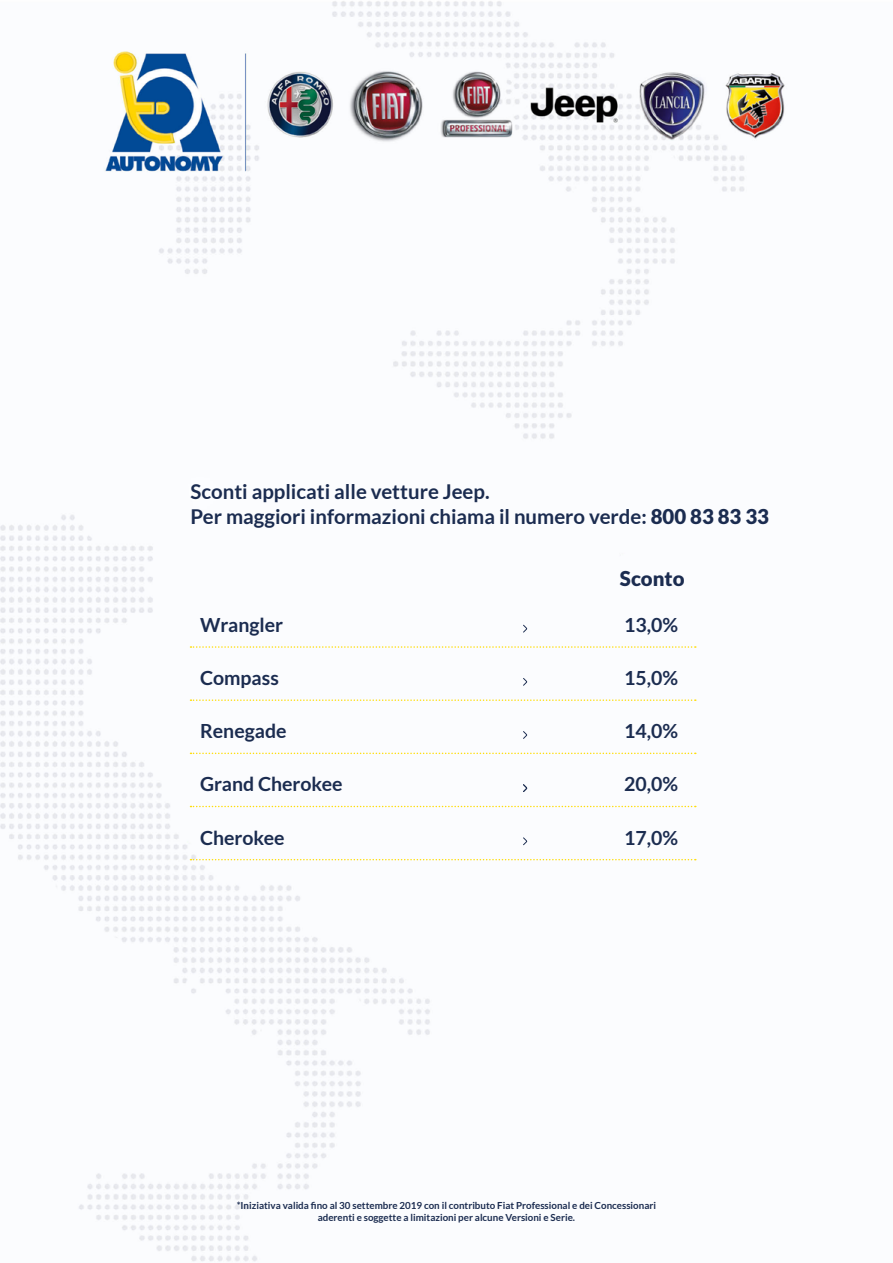
<style>
.page{position:relative;width:893px;height:1263px;background:#fff}
.page>*{position:absolute;margin:0;border:0;box-sizing:border-box;transform-origin:0 0}
.t1{font:700 20.4px/24.5px "Lato";color:#1b2c50}
.t2{font:900 20.4px "Lato";color:#1b2c50}
.t3{font:700 19.5px "Lato";color:#1b2c50}
.t4{font:700 9.75px/11.7px "Lato";color:#1b2c50;text-align:center}
.s1{font-weight:900}
</style>
<div class="page">
<img style="left:0;top:1px;width:785px;height:1261px">
<svg style="left:190px;top:646px;width:506px;height:2px"></svg>
<svg style="left:190px;top:699px;width:506px;height:2px"></svg>
<svg style="left:190px;top:753px;width:506px;height:1px"></svg>
<svg style="left:190px;top:806px;width:506px;height:1px"></svg>
<svg style="left:190px;top:859px;width:506px;height:1px"></svg>
<svg style="left:523px;top:625px;width:4px;height:8px"></svg>
<svg style="left:523px;top:678px;width:4px;height:8px"></svg>
<svg style="left:523px;top:731px;width:4px;height:8px"></svg>
<svg style="left:523px;top:784px;width:4px;height:8px"></svg>
<svg style="left:523px;top:837px;width:4px;height:8px"></svg>
<h1 class="t1" style="left:190px;top:479px;width:580px">Sconti applicati alle vetture Jeep.<br>Per maggiori informazioni chiama il numero verde: <span class="s1">800 83 83 33</span></h1>
<h2 class="t3" style="left:200px;top:614px;width:85px">Wrangler</h2>
<h2 class="t3" style="left:200px;top:667px;width:80px">Compass</h2>
<h2 class="t3" style="left:200px;top:720px;width:88px">Renegade</h2>
<h2 class="t3" style="left:200px;top:773px;width:144px">Grand Cherokee</h2>
<h2 class="t3" style="left:200px;top:826px;width:86px">Cherokee</h2>
<h1 class="t2" style="left:620px;top:567px;width:66px">Sconto</h1>
<h2 class="t3" style="left:624px;top:614px;width:55px">13,0%</h2>
<h2 class="t3" style="left:624px;top:667px;width:55px">15,0%</h2>
<h2 class="t3" style="left:624px;top:720px;width:55px">14,0%</h2>
<h2 class="t3" style="left:624px;top:773px;width:55px">20,0%</h2>
<h2 class="t3" style="left:624px;top:826px;width:55px">17,0%</h2>
<p class="t4" style="left:237px;top:1199px;width:421px">*Iniziativa valida fino al 30 settembre 2019 con il contributo Fiat Professional e dei Concessionari aderenti e soggette a limitazioni per alcune Versioni e Serie.</p>
</div>
